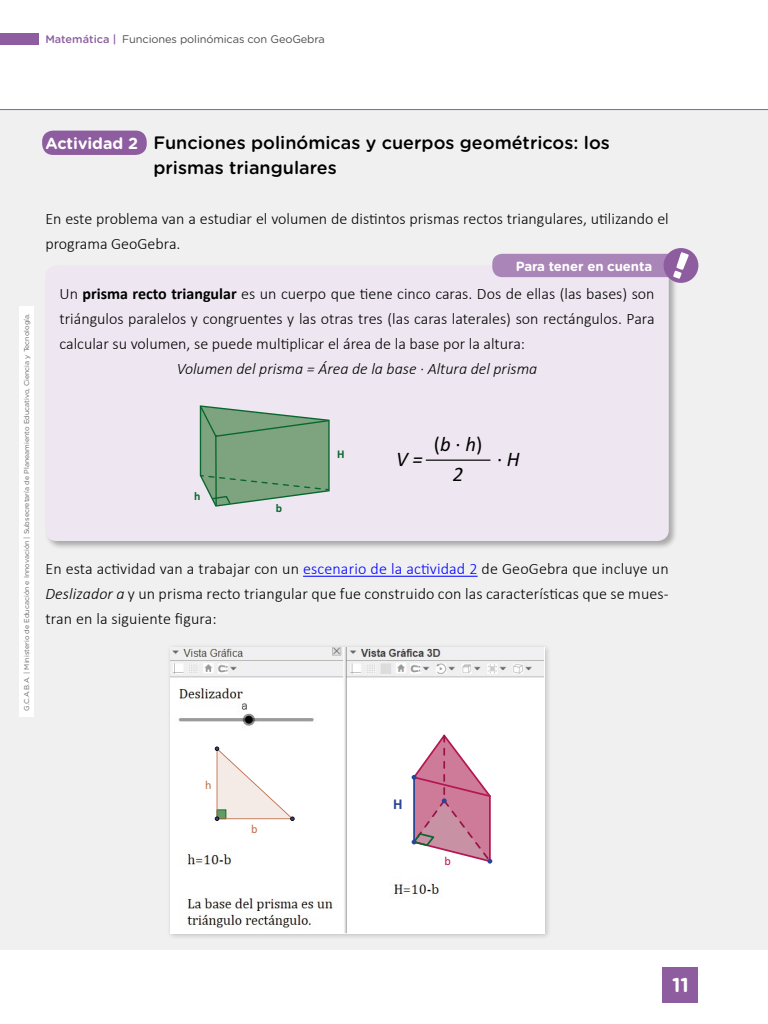
<style>
.page{position:relative;width:768px;height:1024px;background:#fff}
.page>*{position:absolute;margin:0;border:0;box-sizing:border-box;transform-origin:0 0}
.t1{font:20.7px/30.4px "Calibri";color:#010202;text-align:center}
.t2{font:italic 20.7px "Calibri";color:#010202}
.t3{font:700 20px "Gotham Rounded";color:#fff}
.t4{font:500 18px/25px "Gotham Rounded";color:#000}
.t5{font:300 16px/25px "Calibri";color:#000;text-align:justify}
.t6{font:italic 300 16px "Calibri";color:#000}
.t7{font:700 15px "Calibri";color:#284496}
.t8{font:700 13.3px "Gotham Rounded";letter-spacing:-.01em;color:#fff}
.t9{font:12.2px "Calibri";color:#bf6d49}
.t10{font:12.2px "Calibri";color:#b51752}
.t11{font:700 11.8px "Calibri";color:#08672f}
.t12{font:11px "Gotham Rounded";letter-spacing:-.01em;color:#4d4d4d}
.t13{font:7px "Gotham Rounded";color:#666}
.s1{font-weight:500;color:#8d5da0}
.s2{font-weight:700;font-size:16px;color:#fff}
.s3{font-weight:700}
.s4{font-style:italic}
.s5{color:#00f}
</style>
<div class="page">
<div style="left:662px;top:967px;width:36px;height:36px;background:#8d5da0"></div>
<div style="left:0;top:33px;width:39px;height:11px;background:#8d5da0"></div>
<div style="left:0;top:109px;width:768px;height:841px;background:#f0f0f0"></div>
<div style="left:44px;top:264px;width:634px;height:287px;background:#000;opacity:.3"></div>
<div style="left:45px;top:265px;width:624px;height:276px;background:#eee7f1;border-radius:11px"></div>
<div style="left:492px;top:254px;width:190px;height:23px;background:#aa86b8;border-radius:10px"></div>
<div style="left:664px;top:248px;width:34px;height:35px;background:#8d5da0;border-radius:50%"></div>
<svg style="left:673px;top:252px;width:16px;height:27px"></svg>
<div style="left:42px;top:131px;width:105px;height:24px;background:#8d5da0;border-radius:11px"></div>
<hr style="left:303px;top:576px;width:175px;height:1px;background:#00f">
<svg style="left:199px;top:405px;width:131px;height:102px"></svg>
<hr style="left:426px;top:460px;width:65px;height:1px;background:#010202">
<div style="left:166px;top:644px;width:386px;height:297px;background:#000;opacity:.2"></div>
<img style="left:170px;top:647px;width:374px;height:286px">
<div style="left:178px;top:735px;width:160px;height:109px;background:#fff"></div>
<div style="left:364px;top:729px;width:160px;height:141px;background:#fff"></div>
<svg style="left:412px;top:735px;width:80px;height:129px"></svg>
<svg style="left:215px;top:747px;width:80px;height:74px"></svg>
<div style="left:19px;top:307px;width:15px;height:410px;background:#fff"></div>
<p class="t12" style="left:45px;top:32px;width:281px"><span class="s1">Matemática |</span> Funciones polinómicas con GeoGebra</p>
<p class="t13" style="left:22px;top:711px;width:399px;rotate:-90deg">G.C.A.B.A. | Ministerio de Educación e Innovación | Subsecretaría de Planeamiento Educativo, Ciencia y Tecnología.</p>
<p class="t4" style="left:153px;top:130px;width:458px;text-indent:-108px"><span class="s2">Actividad 2</span> Funciones polinómicas y cuerpos geométricos: los prismas triangulares</p>
<p class="t5" style="left:45px;top:206px;width:625px">En este problema van a estudiar el volumen de distintos prismas rectos triangulares, utilizando el programa GeoGebra.</p>
<p class="t5" style="left:60px;top:281px;width:597px">Un <span class="s3">prisma recto triangular</span> es un cuerpo que tiene cinco caras. Dos de ellas (las bases) son triángulos paralelos y congruentes y las otras tres (las caras laterales) son rectángulos. Para calcular su volumen, se puede multiplicar el área de la base por la altura:</p>
<p class="t6" style="left:177px;top:359px;width:362px">Volumen del prisma = Área de la base · Altura del prisma</p>
<p class="t8" style="left:516px;top:256px;width:138px">Para tener en cuenta</p>
<p class="t11" style="left:194px;top:488px;width:8px">h</p>
<p class="t11" style="left:276px;top:500px;width:8px">b</p>
<p class="t11" style="left:337px;top:446px;width:9px">H</p>
<p class="t1" style="left:434px;top:428px;width:50px">(<span class="s4">b</span> · <span class="s4">h</span>)<br><span class="s4">2</span></p>
<p class="t2" style="left:396px;top:445px;width:28px">V =</p>
<p class="t1" style="left:497px;top:444px;width:24px">·<span class="s4">H</span></p>
<p class="t5" style="left:45px;top:556px;width:625px">En esta actividad van a trabajar con un <span class="s5">escenario de la actividad 2</span> de GeoGebra que incluye un <span class="s4">Deslizador a</span> y un prisma recto triangular que fue construido con las características que se mues&shy;tran en la siguiente figura:</p>
<p class="t9" style="left:205px;top:776px;width:8px">h</p>
<p class="t9" style="left:251px;top:821px;width:8px">b</p>
<p class="t7" style="left:393px;top:793px;width:11px">H</p>
<p class="t10" style="left:444px;top:852px;width:8px">b</p>
<p class="t3" style="left:672px;top:971px;width:18px">11</p>
</div>
